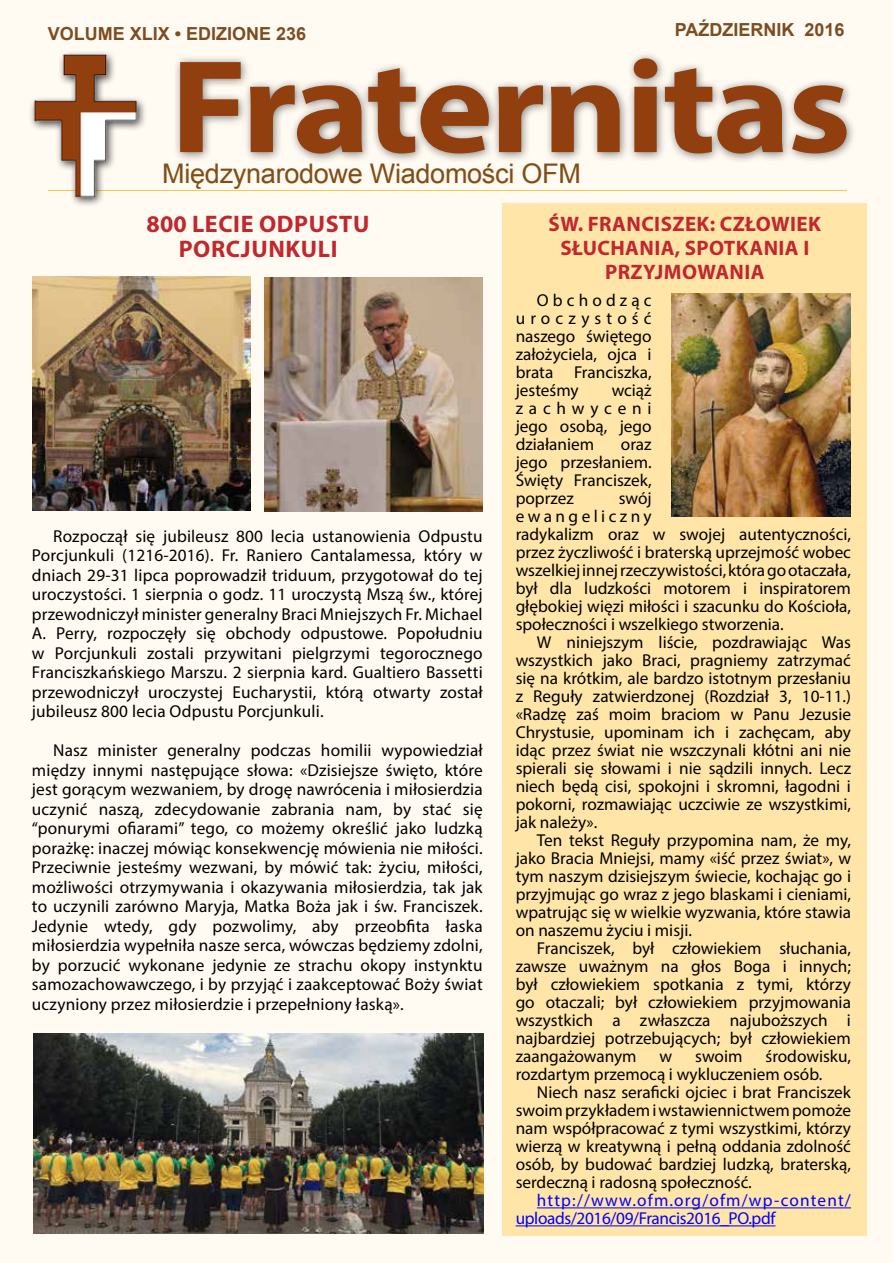
<style>
.page{position:relative;width:893px;height:1263px;background:#fffbf3}
.page>*{position:absolute;margin:0;border:0;box-sizing:border-box;transform-origin:0 0}
.t1{font:700 133.5px "Myriad Pro";letter-spacing:-.02em;color:#923f0f;scale:1.1 1}
.t2{font:27px "Arial";letter-spacing:-.01em;color:#7d4d1f}
.t3{font:700 24px/25.5px "Myriad Pro";letter-spacing:.025em;color:#c1272d;text-align:center}
.t4{font:700 21px/24px "Myriad Pro";letter-spacing:.02em;color:#c1272d;text-align:center}
.t5{font:700 18px "Arial";color:#7d4d1f}
.t6{font:17.25px/18px "Myriad Pro";color:#000;text-align:justify}
.t7{font:17.25px/18px "Myriad Pro";letter-spacing:-.02em;color:#00f}
</style>
<div class="page">
<div style="left:165px;top:164px;width:415px;height:25px;background:#ffeebd;opacity:.89"></div>
<div style="left:172px;top:51px;width:684px;height:114px;background:#000;opacity:.5"></div>
<hr style="left:48px;top:190px;width:798px;height:1px;background:#ffc841">
<div style="left:28px;top:50px;width:119px;height:158px;background:#000;opacity:.75"></div>
<img style="left:28px;top:50px;width:115px;height:152px">
<div style="left:503px;top:203px;width:364px;height:1032px;background:#ffe5a8"></div>
<hr style="left:537px;top:1207px;width:314px;height:1px;background:#00f">
<hr style="left:516px;top:1225px;width:259px;height:1px;background:#00f">
<img style="left:33px;top:1033px;width:450px;height:201px">
<img style="left:672px;top:293px;width:178px;height:224px">
<img style="left:265px;top:278px;width:218px;height:233px">
<img style="left:33px;top:277px;width:218px;height:233px">
<p class="t5" style="left:48px;top:22px;width:260px">VOLUME XLIX • EDIZIONE 236</p>
<p class="t5" style="left:675px;top:18px;width:171px">PAŹDZIERNIK 2016</p>
<h1 class="t1" style="left:170px;top:20px;width:620px">Fraternitas</h1>
<h2 class="t2" style="left:162px;top:156px;width:420px">Międzynarodowe Wiadomości OFM</h2>
<h3 class="t3" style="left:147px;top:210px;width:224px">800 LECIE ODPUSTU<br>PORCJUNKULI</h3>
<p class="t6" style="left:32px;top:526px;width:452px;line-height:19.5px;text-indent:21px">Rozpoczął się jubileusz 800 lecia ustanowienia Odpustu Porcjunkuli (1216-2016). Fr. Raniero Cantalamessa, który w dniach 29-31 lipca poprowadził triduum, przygotował do tej uroczystości. 1 sierpnia o godz. 11 uroczystą Mszą św., której przewodniczył minister generalny Braci Mniejszych Fr. Michael A. Perry, rozpoczęły się obchody odpustowe. Popołudniu w Porcjunkuli zostali przywitani pielgrzymi tegorocznego Franciszkańskiego Marszu. 2 sierpnia kard. Gualtiero Bassetti przewodniczył uroczystej Eucharystii, którą otwarty został jubileusz 800 lecia Odpustu Porcjunkuli.</p>
<p class="t6" style="left:32px;top:740px;width:452px;line-height:19.5px;text-indent:21px">Nasz minister generalny podczas homilii wypowiedział między innymi następujące słowa: «Dzisiejsze święto, które jest gorącym wezwaniem, by drogę nawrócenia i miłosierdzia uczynić naszą, zdecydowanie zabrania nam, by stać się “ponurymi ofiarami” tego, co możemy określić jako ludzką porażkę: inaczej mówiąc konsekwencję mówienia nie miłości.<br>Przeciwnie jesteśmy wezwani, by mówić tak: życiu, miłości, możliwości otrzymywania i okazywania miłosierdzia, tak jak to uczynili zarówno Maryja, Matka Boża jak i św. Franciszek.<br>Jedynie wtedy, gdy pozwolimy, aby przeobfita łaska miłosierdzia wypełniła nasze serca, wówczas będziemy zdolni, by porzucić wykonane jedynie ze strachu okopy instynktu samozachowawczego, i by przyjąć i zaakceptować Boży świat uczyniony przez miłosierdzie i przepełniony łaską».</p>
<p class="t4" style="left:549px;top:211px;width:274px">ŚW. FRANCISZEK: CZŁOWIEK<br>SŁUCHANIA, SPOTKANIA I<br>PRZYJMOWANIA</p>
<p class="t6" style="left:516px;top:291px;width:138px;text-indent:21px">Obchodząc uroczystość naszego świętego założyciela, ojca i brata Franciszka, jesteśmy</p>
<p class="t6" style="left:516px;top:381px;width:137px;text-indent:96px">wciąż zachwyceni jego osobą, jego działaniem</p>
<p class="t6" style="left:516px;top:435px;width:137px;text-indent:105px">oraz jego przesłaniem.<br>Święty Franciszek, poprzez</p>
<p class="t6" style="left:516px;top:489px;width:337px;text-align:left;text-indent:103px">swój<br>ewangeliczny<br>radykalizm oraz w swojej autentyczności, przez życzliwość i braterską uprzejmość wobec wszelkiej innej rzeczywistości, która go otaczała, był dla ludzkości motorem i inspiratorem głębokiej więzi miłości i szacunku do Kościoła, społeczności i wszelkiego stworzenia.</p>
<p class="t6" style="left:516px;top:633px;width:337px;text-indent:21px">W niniejszym liście, pozdrawiając Was wszystkich jako Braci, pragniemy zatrzymać się na krótkim, ale bardzo istotnym przesłaniu z Reguły zatwierdzonej (Rozdział 3, 10-11.) «Radzę zaś moim braciom w Panu Jezusie Chrystusie, upominam ich i zachęcam, aby idąc przez świat nie wszczynali kłótni ani nie spierali się słowami i nie sądzili innych. Lecz niech będą cisi, spokojni i skromni, łagodni i pokorni, rozmawiając uczciwie ze wszystkimi, jak należy».</p>
<p class="t6" style="left:516px;top:831px;width:337px;text-indent:21px">Ten tekst Reguły przypomina nam, że my, jako Bracia Mniejsi, mamy «iść przez świat», w tym naszym dzisiejszym świecie, kochając go i przyjmując go wraz z jego blaskami i cieniami, wpatrując się w wielkie wyzwania, które stawia on naszemu życiu i misji.</p>
<p class="t6" style="left:516px;top:939px;width:337px;text-indent:21px">Franciszek, był człowiekiem słuchania, zawsze uważnym na głos Boga i innych; był człowiekiem spotkania z tymi, którzy go otaczali; był człowiekiem przyjmowania wszystkich a zwłaszcza najuboższych i najbardziej potrzebujących; był człowiekiem zaangażowanym</p>
<p class="t6" style="left:516px;top:1047px;width:337px;text-indent:250px">środowisku, rozdartym przemocą i wykluczeniem osób.</p>
<p class="t6" style="left:516px;top:1083px;width:337px;text-indent:21px">Niech nasz seraficki ojciec i brat Franciszek swoim przykładem i wstawiennictwem pomoże nam współpracować z tymi wszystkimi, którzy wierzą w kreatywną i pełną oddania zdolność osób, by budować bardziej ludzką, braterską, serdeczną i radosną społeczność.</p>
<p class="t7" style="left:516px;top:1191px;width:337px;text-indent:21px">http://www.ofm.org/ofm/wp-content/ uploads/2016/09/Francis2016_PO.pdf</p>
<p class="t6" style="left:660px;top:1047px;width:14px">w</p>
<p class="t6" style="left:695px;top:1047px;width:49px">swoim</p>
</div>
